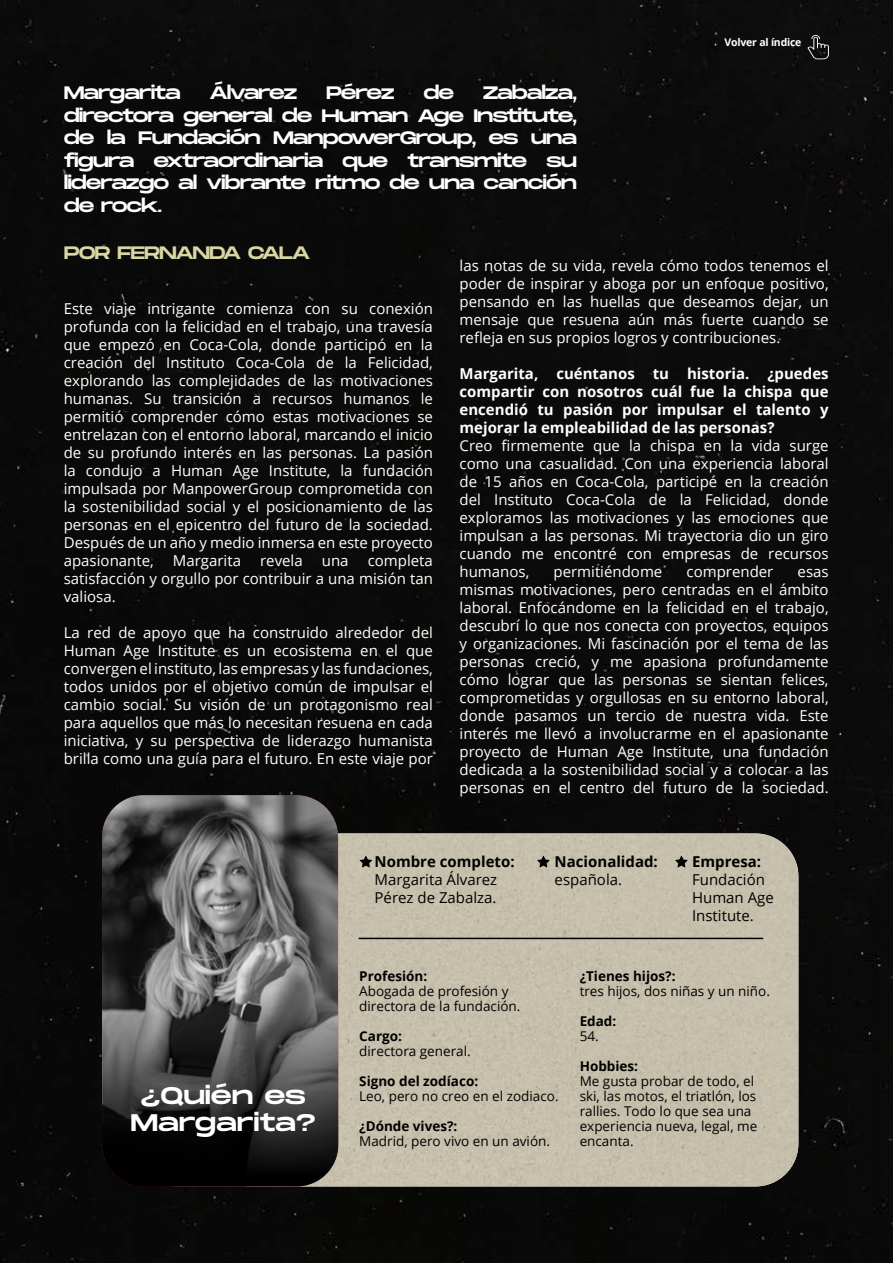
<style>
.page{position:relative;width:893px;height:1263px;background:#0a0a0a}
.page>*{position:absolute;margin:0;border:0;box-sizing:border-box;transform-origin:0 0}
.t1{font:24px/27px "Monument Extended";letter-spacing:-.01em;color:#fff;text-align:center}
.t2{font:18px/22.5px "Monument Extended";letter-spacing:-.06em;color:#fff;text-align:justify}
.t3{font:18px "Monument Extended";letter-spacing:-.065em;color:#d8d6a3}
.t4{font:18px "Monument Extended";letter-spacing:-.08em;color:#fff}
.t5{font:15px/18px "Open Sans";color:#fff;text-align:justify}
.t6{font:700 15px/18px "Open Sans";color:#fff;text-align:justify}
.t7{font:15px/18px "Open Sans";color:#000}
.t8{font:700 15px "Open Sans";color:#000}
.t9{font:13.5px/15px "Open Sans";color:#000}
.t10{font:700 13.5px "Open Sans";color:#000}
.t11{font:700 10.5px "Open Sans";letter-spacing:-.02em;color:#fff}
</style>
<div class="page">
<img style="left:0;top:1029px;width:1px;height:117px">
<div style="left:338px;top:833px;width:460px;height:353px;background:#c6bfac"></div>
<svg style="left:102px;top:795px;width:236px;height:391px;background:#4b4b4b"></svg>
<svg style="left:360px;top:856px;width:12px;height:11px"></svg>
<svg style="left:537px;top:856px;width:13px;height:11px"></svg>
<svg style="left:675px;top:856px;width:13px;height:11px"></svg>
<hr style="left:359px;top:938px;width:404px;height:1px;background:#000">
<svg style="left:807px;top:35px;width:22px;height:24px"></svg>
<p class="t2" style="left:64px;top:81px;width:119px">Margarita</p>
<p class="t4" style="left:209px;top:80px;width:90px">Álvarez</p>
<p class="t2" style="left:326px;top:81px;width:70px">Pérez</p>
<p class="t2" style="left:423px;top:81px;width:32px">de</p>
<p class="t2" style="left:64px;top:81px;width:515px;text-indent:419px">Zabalza, directora general de Human Age Institute, de la Fundación ManpowerGroup, es una figura extraordinaria que transmite su liderazgo al vibrante ritmo de una canción de rock.</p>
<p class="t11" style="left:725px;top:35px;width:78px">Volver al índice</p>
<p class="t3" style="left:64px;top:240px;width:248px">POR FERNANDA CALA</p>
<p class="t5" style="left:64px;top:299px;width:371px">Este viaje intrigante comienza con su conexión profunda con la felicidad en el trabajo, una travesía que empezó en Coca-Cola, donde participó en la creación del Instituto Coca-Cola de la Felicidad, explorando las complejidades de las motivaciones humanas. Su transición a recursos humanos le permitió comprender cómo estas motivaciones se entrelazan con el entorno laboral, marcando el inicio de su profundo interés en las personas. La pasión la condujo a Human Age Institute, la fundación impulsada por ManpowerGroup comprometida con la sostenibilidad social y el posicionamiento de las personas en el epicentro del futuro de la sociedad.<br>Después de un año y medio inmersa en este proyecto apasionante,</p>
<p class="t5" style="left:64px;top:551px;width:371px;text-indent:304px">completa satisfacción y orgullo por contribuir a una misión tan valiosa.</p>
<p class="t5" style="left:64px;top:623px;width:371px">La red de apoyo que ha construido alrededor del Human Age Institute es un ecosistema en el que convergen el instituto, las empresas y las fundaciones, todos unidos por el objetivo común de impulsar el cambio social. Su visión de un protagonismo real para aquellos que más lo necesitan resuena en cada iniciativa, y su perspectiva de liderazgo humanista brilla como una guía para el futuro. En este viaje por</p>
<p class="t5" style="left:173px;top:551px;width:70px">Margarita</p>
<p class="t5" style="left:260px;top:551px;width:44px">revela</p>
<p class="t5" style="left:322px;top:551px;width:28px">una</p>
<p class="t5" style="left:459px;top:256px;width:371px">las notas de su vida, revela cómo todos tenemos el poder de inspirar y aboga por un enfoque positivo, pensando en las huellas que deseamos dejar, un mensaje que resuena aún más fuerte cuando se refleja en sus propios logros y contribuciones.</p>
<p class="t6" style="left:459px;top:364px;width:371px">Margarita, cuéntanos tu historia. ¿puedes compartir con nosotros cuál fue la chispa que encendió tu pasión por impulsar el talento y mejorar la empleabilidad de las personas?</p>
<p class="t5" style="left:459px;top:436px;width:371px">Creo firmemente que la chispa en la vida surge como una casualidad. Con una experiencia laboral de 15 años en Coca-Cola, participé en la creación del Instituto Coca-Cola de la Felicidad, donde exploramos las motivaciones y las emociones que impulsan a las personas. Mi trayectoria dio un giro cuando me encontré con empresas de recursos humanos,</p>
<p class="t5" style="left:554px;top:562px;width:110px">permitiéndome</p>
<p class="t5" style="left:687px;top:562px;width:88px">comprender</p>
<p class="t5" style="left:459px;top:562px;width:371px;text-indent:338px">esas mismas motivaciones, pero centradas en el ámbito laboral. Enfocándome en la felicidad en el trabajo, descubrí lo que nos conecta con proyectos, equipos y organizaciones. Mi fascinación por el tema de las personas creció, y me apasiona profundamente cómo lograr que las personas se sientan felices, comprometidas y orgullosas en su entorno laboral, donde pasamos un tercio de nuestra vida. Este interés me llevó a involucrarme en el apasionante proyecto de Human Age Institute, una fundación dedicada a la sostenibilidad social y a colocar a las personas en el centro del futuro de la sociedad.</p>
<h1 class="t1" style="left:130px;top:1081px;width:187px">¿Quién es<br>Margarita?</h1>
<p class="t8" style="left:375px;top:851px;width:142px">Nombre completo:</p>
<p class="t7" style="left:375px;top:870px;width:124px">Margarita Álvarez<br>Pérez de Zabalza.</p>
<p class="t8" style="left:555px;top:851px;width:105px">Nacionalidad:</p>
<p class="t7" style="left:555px;top:870px;width:69px">española.</p>
<p class="t8" style="left:692px;top:851px;width:71px">Empresa:</p>
<p class="t7" style="left:692px;top:870px;width:83px">Fundación<br>Human Age<br>Institute.</p>
<p class="t10" style="left:359px;top:966px;width:70px">Profesión:</p>
<p class="t9" style="left:359px;top:983px;width:163px">Abogada de profesión y directora de la fundación.</p>
<p class="t10" style="left:359px;top:1026px;width:44px">Cargo:</p>
<p class="t9" style="left:359px;top:1043px;width:113px">directora general.</p>
<p class="t10" style="left:359px;top:1071px;width:120px">Signo del zodíaco:</p>
<p class="t9" style="left:359px;top:1088px;width:201px">Leo, pero no creo en el zodiaco.</p>
<p class="t10" style="left:359px;top:1116px;width:100px">¿Dónde vives?:</p>
<p class="t9" style="left:359px;top:1133px;width:192px">Madrid, pero vivo en un avión.</p>
<p class="t10" style="left:580px;top:966px;width:97px">¿Tienes hijos?:</p>
<p class="t9" style="left:580px;top:983px;width:192px">tres hijos, dos niñas y un niño.</p>
<p class="t10" style="left:580px;top:1011px;width:38px">Edad:</p>
<p class="t9" style="left:580px;top:1028px;width:21px">54.</p>
<p class="t10" style="left:580px;top:1056px;width:60px">Hobbies:</p>
<p class="t9" style="left:580px;top:1073px;width:179px">Me gusta probar de todo, el ski, las motos, el triatlón, los rallies. Todo lo que sea una experiencia nueva, legal, me encanta.</p>
</div>
